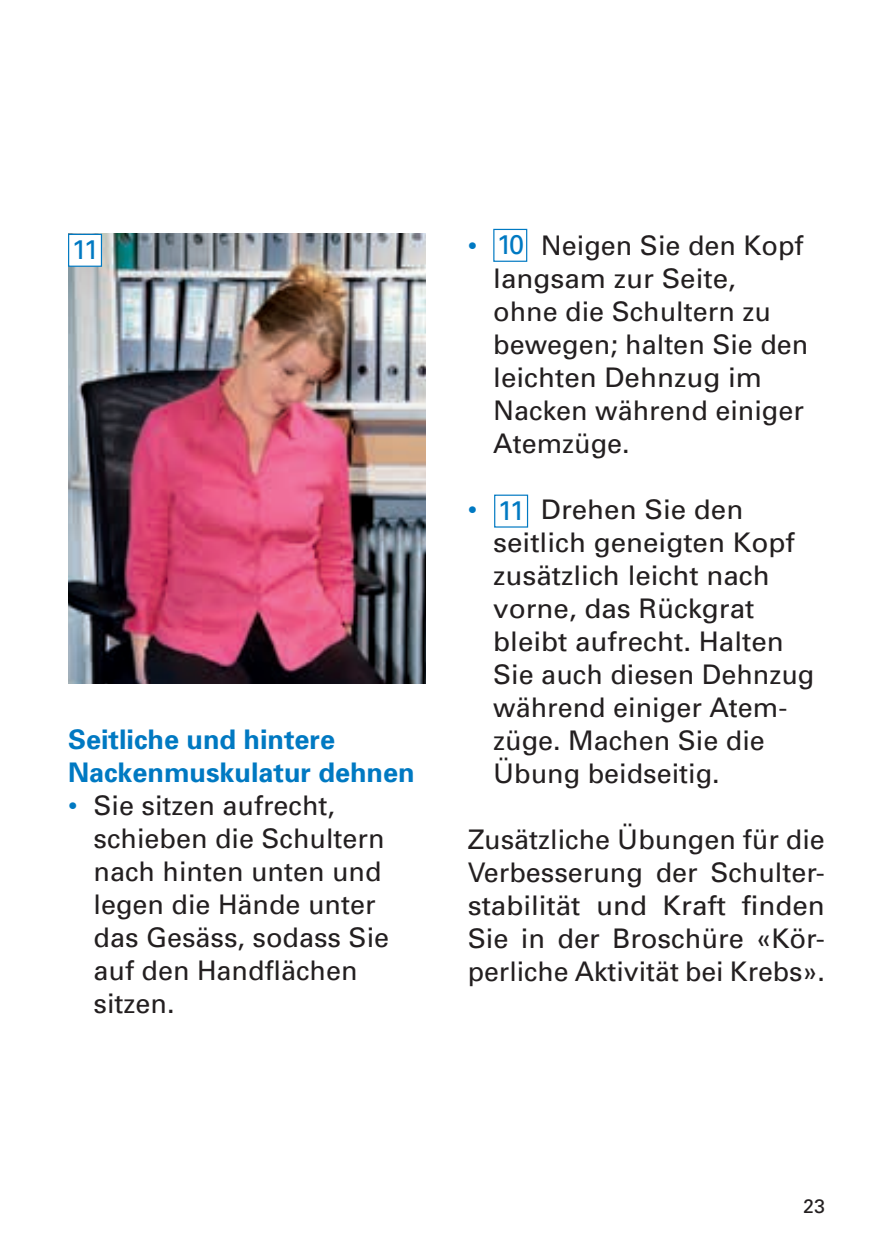
<style>
.page{position:relative;width:893px;height:1259px;background:#fff}
.page>*{position:absolute;margin:0;border:0;box-sizing:border-box;transform-origin:0 0}
.t1{font:27px/33px "Univers";color:#231f20}
.t2{font:700 27px/33px "Univers";color:#0079c2}
.t3{font:27px "Univers";color:#0079c2}
.t4{font:19.5px "Univers";color:#231f20}
.s1{color:#0079c2}
</style>
<div class="page">
<img style="left:68px;top:234px;width:357px;height:450px">
<div style="left:68px;top:234px;width:34px;height:33px;background:#fff;border:1px solid #0079c2"></div>
<div style="left:493px;top:229px;width:34px;height:33px;background:#fff;border:1px solid #0079c2"></div>
<div style="left:494px;top:494px;width:34px;height:33px;background:#fff;border:1px solid #0079c2"></div>
<p class="t1" style="left:493px;top:229px;width:317px;text-indent:-26px"><span class="s1">•</span> Neigen Sie den Kopf langsam zur Seite,<br>ohne die Schultern zu bewegen; halten Sie den leichten Dehnzug im<br>Nacken während einiger<br>Atemzüge.</p>
<p class="t3" style="left:72px;top:233px;width:29px">11</p>
<p class="t3" style="left:496px;top:228px;width:29px">10</p>
<p class="t2" style="left:68px;top:722px;width:348px">Seitliche und hintere<br>Nackenmuskulatur dehnen</p>
<p class="t1" style="left:94px;top:788px;width:297px;text-indent:-26px"><span class="s1">•</span> Sie sitzen aufrecht, schieben die Schultern nach hinten unten und legen die Hände unter das Gesäss, sodass Sie auf den Handflächen sitzen.</p>
<p class="t1" style="left:493px;top:493px;width:323px;text-indent:-26px"><span class="s1">•</span> Drehen Sie den seitlich geneigten Kopf zusätzlich leicht nach vorne, das Rückgrat bleibt aufrecht. Halten<br>Sie auch diesen Dehnzug während einiger Atem&shy;züge. Machen Sie die<br>Übung beidseitig.</p>
<p class="t1" style="left:468px;top:823px;width:359px;text-align:justify">Zusätzliche Übungen für die Verbesserung der Schulter&shy;stabilität und Kraft finden Sie in der Broschüre «Kör&shy;perliche Aktivität bei Krebs».</p>
<p class="t3" style="left:498px;top:494px;width:29px">11</p>
<p class="t4" style="left:803px;top:1194px;width:23px">23</p>
</div>
